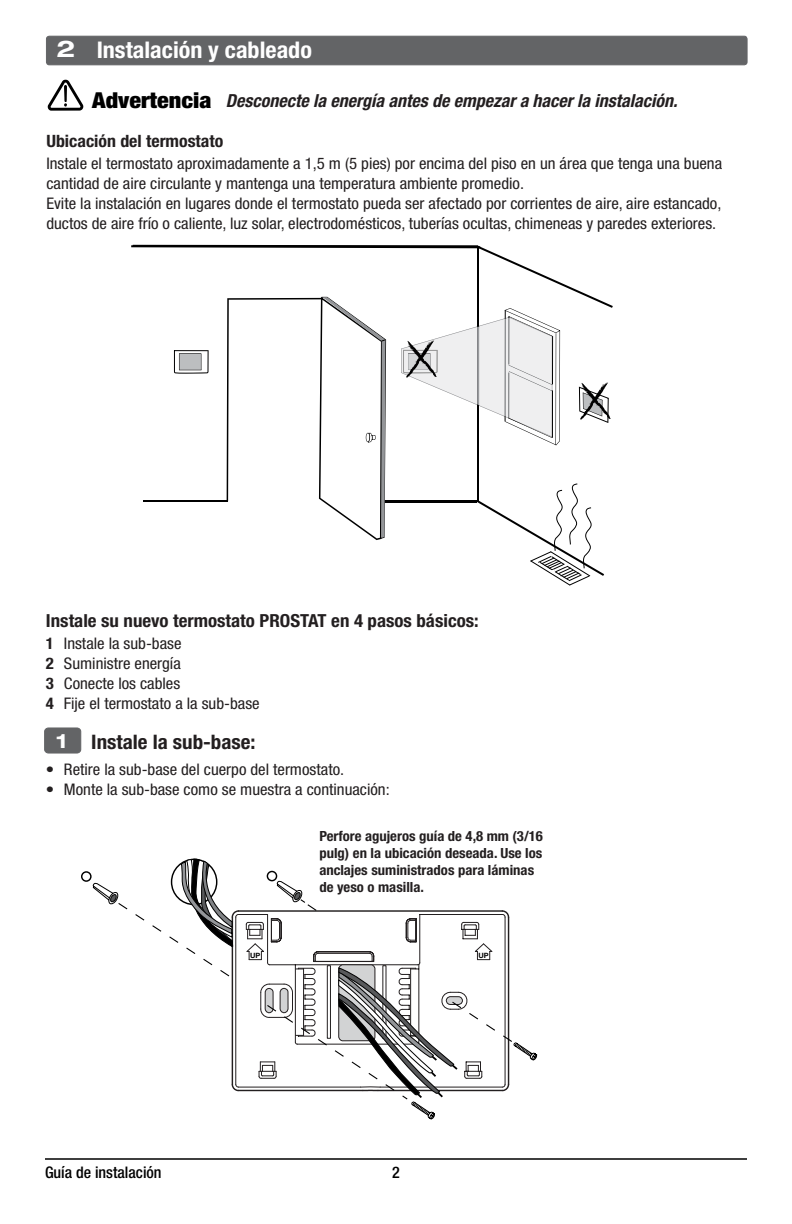
<style>
.page{position:relative;width:792px;height:1224px;background:#fff}
.page>*{position:absolute;margin:0;border:0;box-sizing:border-box;transform-origin:0 0}
.t1{font:700 condensed 23px "Helvetica Neue LT Std";color:#fff;scale:1.05 1}
.t2{font:700 condensed 20px "Helvetica Neue LT Std";color:#231f20;scale:1.05 1}
.t3{font:700 expanded 20px "Helvetica Neue LT Std";color:#fff}
.t4{font:italic 700 condensed 18px "Helvetica Neue LT Std";color:#231f20}
.t5{font:700 condensed 18px "Helvetica Neue LT Std";color:#231f20;scale:1.05 1}
.t6{font:700 condensed 17px "Helvetica Neue LT Std";color:#231f20;scale:1.05 1}
.t7{font:condensed 16px/20px "Helvetica Neue LT Std";color:#231f20;scale:1.05 1}
.t8{font:500 condensed 16px "Helvetica Neue LT Std";color:#000}
.t9{font:700 condensed 14px/17px "Helvetica Neue LT Std";color:#231f20;scale:1.05 1}
.t10{font:700 7.2px "Helvetica Neue LT Std";color:#010101}
.s1{font-stretch:expanded}
.s2{font-weight:900;font-style:normal;font-size:22px;color:#000}
.s3{font-weight:700}
</style>
<div class="page">
<hr style="left:45px;top:1158px;width:702px;height:2px;background:#000">
<svg style="left:131px;top:245px;width:482px;height:341px"></svg>
<svg style="left:47px;top:80px;width:36px;height:31px"></svg>
<div style="left:46px;top:36px;width:701px;height:29px;background:#636466;border-radius:3px"></div>
<div style="left:46px;top:36px;width:701px;height:29px;border:1px solid #636466;border-radius:3px"></div>
<div style="left:45px;top:728px;width:36px;height:25px;background:#636466;border-radius:4px"></div>
<div style="left:44px;top:728px;width:37px;height:25px;border:1px solid #636466;border-radius:4px"></div>
<svg style="left:81px;top:859px;width:456px;height:260px"></svg>
<h1 class="t1" style="left:56px;top:36px;width:245px"><span class="s1">2</span> Instalación y cableado</h1>
<p class="t4" style="left:92px;top:90px;width:587px"><span class="s2">Advertencia</span> Desconecte la energía antes de empezar a hacer la instalación.</p>
<p class="t6" style="left:46px;top:131px;width:170px">Ubicación del termostato</p>
<p class="t7" style="left:46px;top:153px;width:645px">Instale el termostato aproximadamente a 1,5 m (5 pies) por encima del piso en un área que tenga una buena cantidad de aire circulante y mantenga una temperatura ambiente promedio.<br>Evite la instalación en lugares donde el termostato pueda ser afectado por corrientes de aire, aire estancado, ductos de aire frío o caliente, luz solar, electrodomésticos, tuberías ocultas, chimeneas y paredes exteriores.</p>
<p class="t5" style="left:46px;top:610px;width:414px">Instale su nuevo termostato PROSTAT en 4 pasos básicos:</p>
<p class="t7" style="left:46px;top:633px;width:205px"><span class="s3">1</span> Instale la sub-base<br><span class="s3">2</span> Suministre energía<br><span class="s3">3</span> Conecte los cables<br><span class="s3">4</span> Fije el termostato a la sub-base</p>
<p class="t2" style="left:91px;top:730px;width:158px">Instale la sub-base:</p>
<p class="t7" style="left:46px;top:759px;width:286px">• Retire la sub-base del cuerpo del termostato.</p>
<p class="t7" style="left:46px;top:779px;width:329px">• Monte la sub-base como se muestra a continuación:</p>
<p class="t3" style="left:56px;top:729px;width:13px">1</p>
<p class="t9" style="left:319px;top:827px;width:214px">Perfore agujeros guía de 4,8 mm (3/16 pulg) en la ubicación deseada. Use los anclajes suministrados para láminas de yeso o masilla.</p>
<p class="t10" style="left:250px;top:951px;width:12px">UP</p>
<p class="t10" style="left:479px;top:951px;width:12px">UP</p>
<p class="t8" style="left:45px;top:1163px;width:118px">Guía de instalación</p>
<p class="t8" style="left:392px;top:1163px;width:9px">2</p>
</div>
